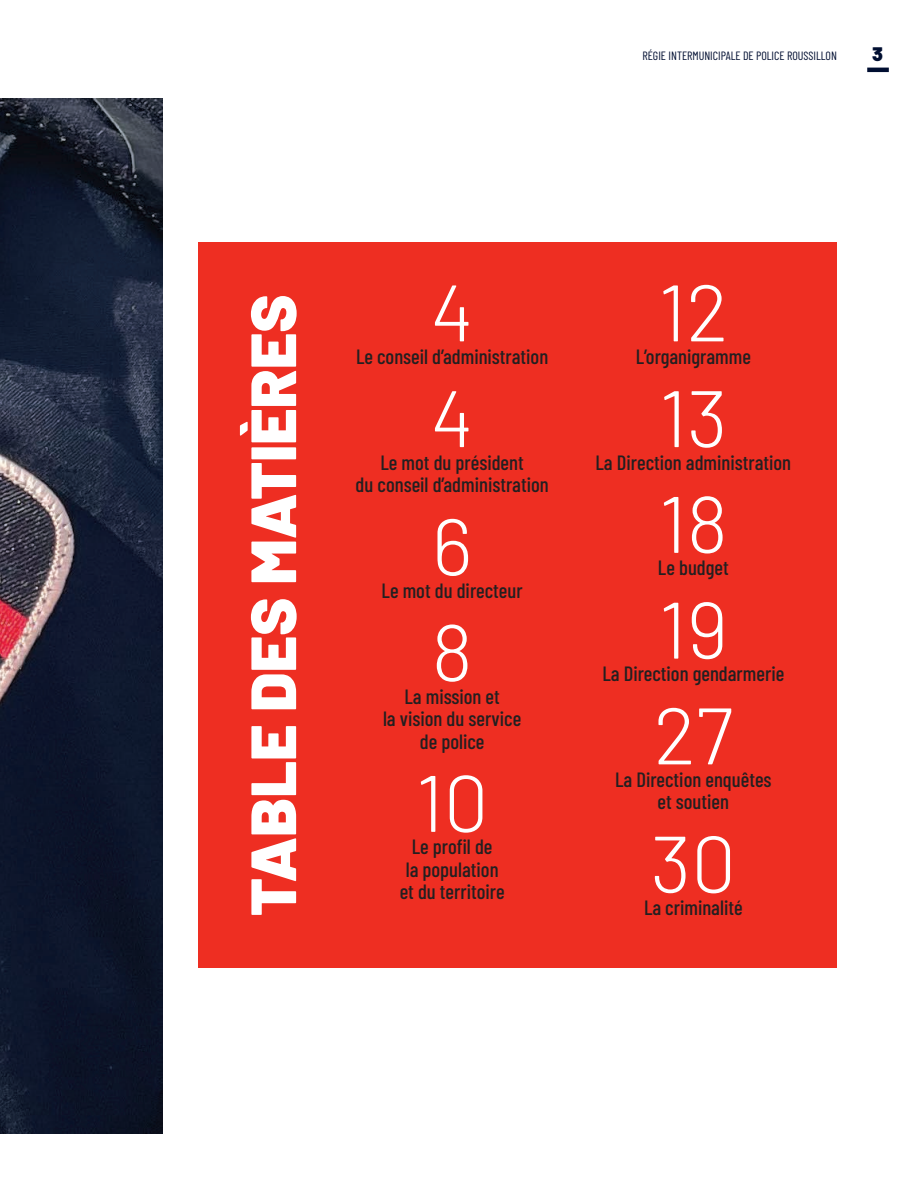
<style>
.page{position:relative;width:918px;height:1188px;background:#fff}
.page>*{position:absolute;margin:0;border:0;box-sizing:border-box;transform-origin:0 0}
.t1{font:300 79.8px "Barlow";color:#fff}
.t2{font:900 63.9px "Barlow";color:#fff}
.t3{font:500 20.7px/22.5px "Barlow Condensed";color:#231f20;text-align:center}
.t4{font:900 19.5px "Barlow";color:#000e31}
.t5{font:12px "Barlow Condensed";color:#000e31}
</style>
<div class="page">
<hr style="left:867px;top:68px;width:22px;height:4px;background:#000e31">
<div style="left:199px;top:242px;width:638px;height:726px;background:#ee2e22"></div>
<img style="left:0;top:99px;width:163px;height:1035px">
<p class="t5" style="left:643px;top:47px;width:196px">RÉGIE INTERMUNICIPALE DE POLICE ROUSSILLON</p>
<p class="t4" style="left:872px;top:39px;width:12px">3</p>
<h2 class="t2" style="left:225px;top:916px;width:623px;rotate:-90deg">TABLE DES MATIÈRES</h2>
<h1 class="t1" style="left:431px;top:255px;width:44px">4</h1>
<p class="t3" style="left:356px;top:344px;width:194px">Le conseil d’administration</p>
<h1 class="t1" style="left:431px;top:361px;width:44px">4</h1>
<p class="t3" style="left:356px;top:449px;width:195px">Le mot du président<br>du conseil d’administration</p>
<h1 class="t1" style="left:432px;top:489px;width:42px">6</h1>
<p class="t3" style="left:382px;top:578px;width:143px">Le mot du directeur</p>
<h1 class="t1" style="left:432px;top:595px;width:43px">8</h1>
<p class="t3" style="left:383px;top:683px;width:140px">La mission et<br>la vision du service de police</p>
<h1 class="t1" style="left:416px;top:746px;width:74px">10</h1>
<p class="t3" style="left:400px;top:834px;width:106px">Le profil de<br>la population et du territoire</p>
<h1 class="t1" style="left:658px;top:255px;width:72px">12</h1>
<p class="t3" style="left:636px;top:344px;width:117px">L’organigramme</p>
<h1 class="t1" style="left:659px;top:361px;width:70px">13</h1>
<p class="t3" style="left:596px;top:449px;width:197px">La Direction administration</p>
<h1 class="t1" style="left:659px;top:467px;width:71px">18</h1>
<p class="t3" style="left:658px;top:555px;width:72px">Le budget</p>
<h1 class="t1" style="left:659px;top:573px;width:71px">19</h1>
<p class="t3" style="left:602px;top:661px;width:183px">La Direction gendarmerie</p>
<h1 class="t1" style="left:654px;top:678px;width:81px">27</h1>
<p class="t3" style="left:615px;top:767px;width:158px">La Direction enquêtes et soutien</p>
<h1 class="t1" style="left:651px;top:807px;width:87px">30</h1>
<p class="t3" style="left:644px;top:895px;width:100px">La criminalité</p>
</div>
